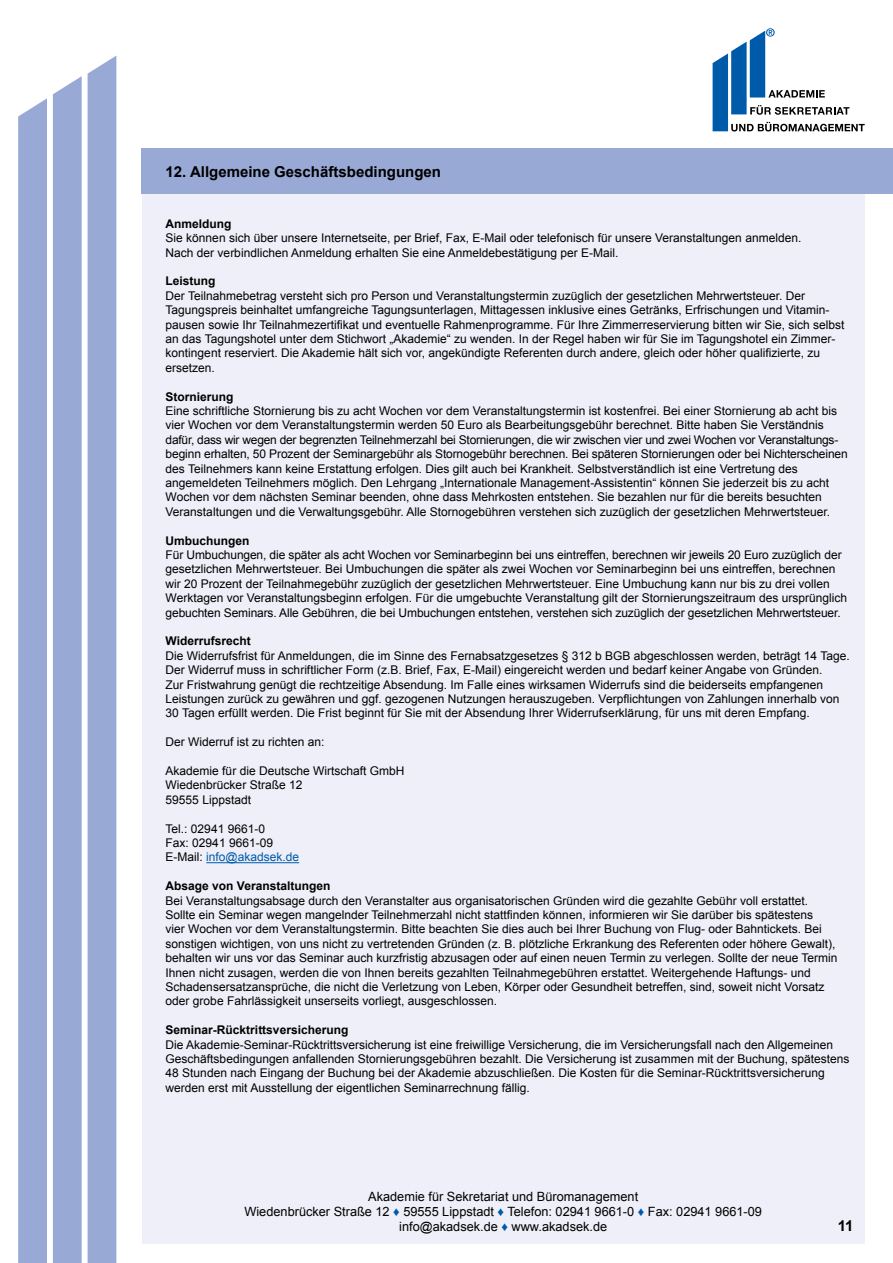
<style>
.page{position:relative;width:893px;height:1263px;background:#fff}
.page>*{position:absolute;margin:0;border:0;box-sizing:border-box;transform-origin:0 0}
.t1{font:700 15px "Arial";color:#000}
.t2{font:12.75px/15.3px "Arial";color:#000;text-align:center}
.t3{font:12px/14.4px "Arial";color:#000}
.t4{font:700 12px "Arial";color:#000}
.s1{color:#005aaa}
</style>
<div class="page">
<div style="left:142px;top:148px;width:723px;height:1096px;background:#eeeff8"></div>
<div style="left:18px;top:98px;width:29px;height:1165px;background:#98a9d6"></div>
<div style="left:53px;top:76px;width:29px;height:1187px;background:#98a9d6"></div>
<div style="left:88px;top:56px;width:28px;height:1207px;background:#98a9d6"></div>
<svg style="left:713px;top:28px;width:152px;height:103px"></svg>
<div style="left:142px;top:148px;width:751px;height:45px;background:#98a9d6"></div>
<hr style="left:206px;top:862px;width:93px;height:1px;background:#005aaa">
<p class="t1" style="left:166px;top:162px;width:277px">12. Allgemeine Geschäftsbedingungen</p>
<p class="t4" style="left:166px;top:215px;width:68px">Anmeldung</p>
<p class="t3" style="left:166px;top:231px;width:637px">Sie können sich über unsere Internetseite, per Brief, Fax, E-Mail oder telefonisch für unsere Veranstaltungen anmelden.<br>Nach der verbindlichen Anmeldung erhalten Sie eine Anmeldebestätigung per E-Mail.</p>
<p class="t4" style="left:166px;top:273px;width:52px">Leistung</p>
<p class="t3" style="left:166px;top:288px;width:680px">Der Teilnahmebetrag versteht sich pro Person und Veranstaltungstermin zuzüglich der gesetzlichen Mehrwertsteuer. Der Tagungspreis beinhaltet umfangreiche Tagungsunterlagen, Mittagessen inklusive eines Getränks, Erfrischungen und Vitamin&shy;pausen sowie Ihr Teilnahmezertifikat und eventuelle Rahmenprogramme. Für Ihre Zimmerreservierung bitten wir Sie, sich selbst an das Tagungshotel unter dem Stichwort „Akademie“ zu wenden. In der Regel haben wir für Sie im Tagungshotel ein Zimmer&shy;kontingent reserviert. Die Akademie hält sich vor, angekündigte Referenten durch andere, gleich oder höher qualifizierte, zu ersetzen.</p>
<p class="t4" style="left:166px;top:388px;width:70px">Stornierung</p>
<p class="t3" style="left:166px;top:403px;width:684px">Eine schriftliche Stornierung bis zu acht Wochen vor dem Veranstaltungstermin ist kostenfrei. Bei einer Stornierung ab acht bis vier Wochen vor dem Veranstaltungstermin werden 50 Euro als Bearbeitungsgebühr berechnet. Bitte haben Sie Verständnis dafür, dass wir wegen der begrenzten Teilnehmerzahl bei Stornierungen, die wir zwischen vier und zwei Wochen vor Veranstaltungs&shy;beginn erhalten, 50 Prozent der Seminargebühr als Stornogebühr berechnen. Bei späteren Stornierungen oder bei Nichterscheinen des Teilnehmers kann keine Erstattung erfolgen. Dies gilt auch bei Krankheit. Selbstverständlich ist eine Vertretung des angemeldeten Teilnehmers möglich. Den Lehrgang „Internationale Management-Assistentin“ können Sie jederzeit bis zu acht Wochen vor dem nächsten Seminar beenden, ohne dass Mehrkosten entstehen. Sie bezahlen nur für die bereits besuchten Veranstaltungen und die Verwaltungsgebühr. Alle Stornogebühren verstehen sich zuzüglich der gesetzlichen Mehrwertsteuer.</p>
<p class="t4" style="left:166px;top:532px;width:86px">Umbuchungen</p>
<p class="t3" style="left:166px;top:547px;width:683px">Für Umbuchungen, die später als acht Wochen vor Seminarbeginn bei uns eintreffen, berechnen wir jeweils 20 Euro zuzüglich der gesetzlichen Mehrwertsteuer. Bei Umbuchungen die später als zwei Wochen vor Seminarbeginn bei uns eintreffen, berechnen wir 20 Prozent der Teilnahmegebühr zuzüglich der gesetzlichen Mehrwertsteuer. Eine Umbuchung kann nur bis zu drei vollen Werktagen vor Veranstaltungsbeginn erfolgen. Für die umgebuchte Veranstaltung gilt der Stornierungszeitraum des ursprünglich gebuchten Seminars. Alle Gebühren, die bei Umbuchungen entstehen, verstehen sich zuzüglich der gesetzlichen Mehrwertsteuer.</p>
<p class="t4" style="left:166px;top:633px;width:87px">Widerrufsrecht</p>
<p class="t3" style="left:166px;top:648px;width:686px">Die Widerrufsfrist für Anmeldungen, die im Sinne des Fernabsatzgesetzes § 312 b BGB abgeschlossen werden, beträgt 14 Tage.<br>Der Widerruf muss in schriftlicher Form (z.B. Brief, Fax, E-Mail) eingereicht werden und bedarf keiner Angabe von Gründen.<br>Zur Fristwahrung genügt die rechtzeitige Absendung. Im Falle eines wirksamen Widerrufs sind die beiderseits empfangenen Leistungen zurück zu gewähren und ggf. gezogenen Nutzungen herauszugeben. Verpflichtungen von Zahlungen innerhalb von 30 Tagen erfüllt werden. Die Frist beginnt für Sie mit der Absendung Ihrer Widerrufserklärung, für uns mit deren Empfang.</p>
<p class="t3" style="left:166px;top:735px;width:160px">Der Widerruf ist zu richten an:</p>
<p class="t3" style="left:166px;top:763px;width:240px">Akademie für die Deutsche Wirtschaft GmbH<br>Wiedenbrücker Straße 12<br>59555 Lippstadt</p>
<p class="t3" style="left:166px;top:821px;width:135px">Tel.: 02941 9661-0<br>Fax: 02941 9661-09<br>E-Mail: <span class="s1">info@akadsek.de</span></p>
<p class="t4" style="left:166px;top:877px;width:166px">Absage von Veranstaltungen</p>
<p class="t3" style="left:166px;top:893px;width:673px">Bei Veranstaltungsabsage durch den Veranstalter aus organisatorischen Gründen wird die gezahlte Gebühr voll erstattet.<br>Sollte ein Seminar wegen mangelnder Teilnehmerzahl nicht stattfinden können, informieren wir Sie darüber bis spätestens<br>vier Wochen vor dem Veranstaltungstermin. Bitte beachten Sie dies auch bei Ihrer Buchung von Flug- oder Bahntickets. Bei sonstigen wichtigen, von uns nicht zu vertretenden Gründen (z. B. plötzliche Erkrankung des Referenten oder höhere Gewalt), behalten wir uns vor das Seminar auch kurzfristig abzusagen oder auf einen neuen Termin zu verlegen. Sollte der neue Termin Ihnen nicht zusagen, werden die von Ihnen bereits gezahlten Teilnahmegebühren erstattet. Weitergehende Haftungs- und Schadensersatzansprüche, die nicht die Verletzung von Leben, Körper oder Gesundheit betreffen, sind, soweit nicht Vorsatz oder grobe Fahrlässigkeit unserseits vorliegt, ausgeschlossen.</p>
<p class="t4" style="left:166px;top:1021px;width:184px">Seminar-Rücktrittsversicherung</p>
<p class="t3" style="left:166px;top:1037px;width:685px">Die Akademie-Seminar-Rücktrittsversicherung ist eine freiwillige Versicherung, die im Versicherungsfall nach den Allgemeinen Geschäftsbedingungen anfallenden Stornierungsgebühren bezahlt. Die Versicherung ist zusammen mit der Buchung, spätestens 48 Stunden nach Eingang der Buchung bei der Akademie abzuschließen. Die Kosten für die Seminar-Rücktrittsversicherung werden erst mit Ausstellung der eigentlichen Seminarrechnung fällig.</p>
<p class="t2" style="left:244px;top:1188px;width:519px">Akademie für Sekretariat und Büromanagement<br>Wiedenbrücker Straße 12 <span class="s1">♦</span> 59555 Lippstadt <span class="s1">♦</span> Telefon: 02941 9661-0 <span class="s1">♦</span> Fax: 02941 9661-09 info@akadsek.de <span class="s1">♦</span> www.akadsek.de</p>
<p class="t1" style="left:838px;top:1215px;width:17px">11</p>
</div>
